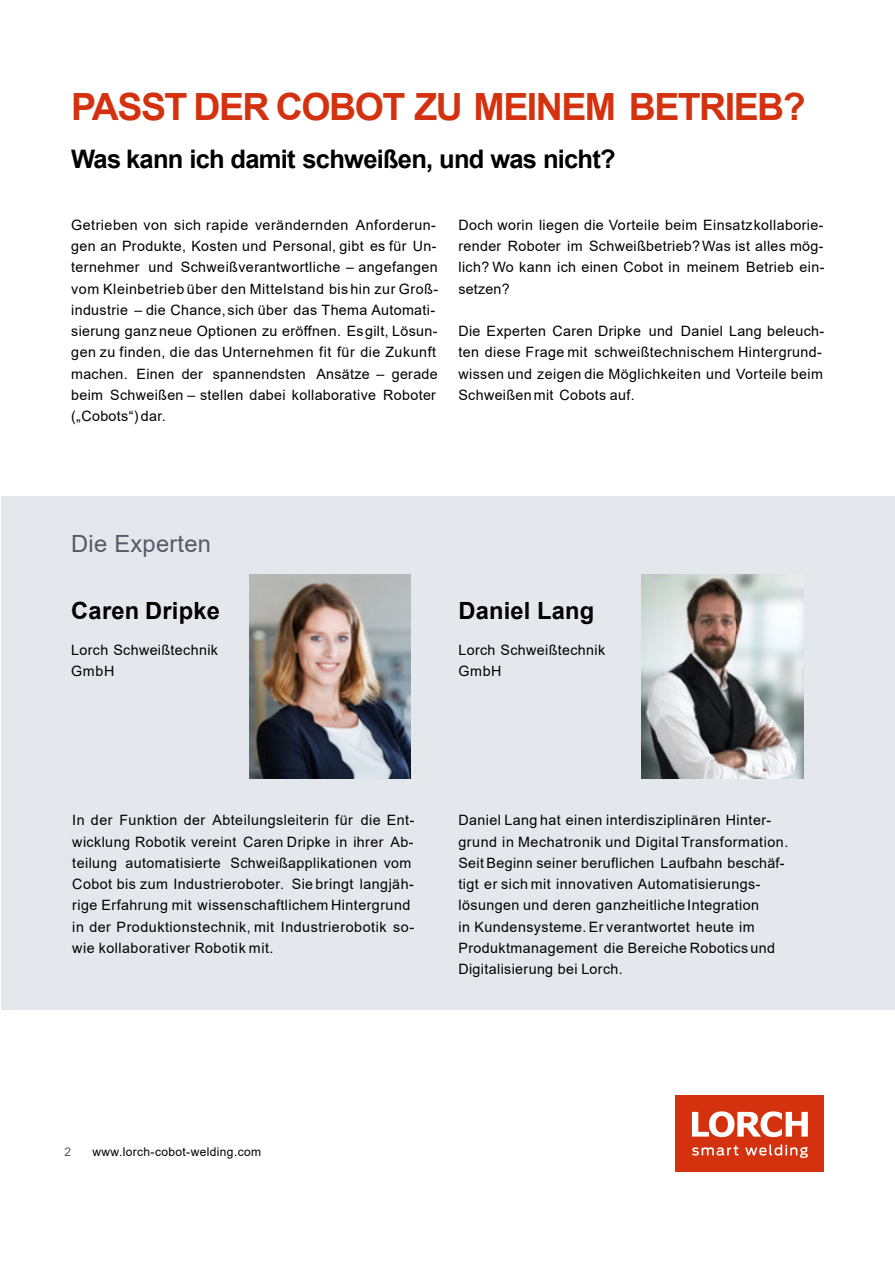
<style>
.page{position:relative;width:895px;height:1264px;background:#fff}
.page>*{position:absolute;margin:0;border:0;box-sizing:border-box;transform-origin:0 0}
.t1{font:700 37.5px "Arial";letter-spacing:-.04em;color:#d4310f}
.t2{font:700 25.5px "Arial";letter-spacing:-.03em;color:#000}
.t3{font:700 23.7px "Arial";letter-spacing:.01em;color:#000}
.t4{font:23.7px "Arial";letter-spacing:.01em;color:#585966}
.t5{font:14.25px/21.3px "Arial";letter-spacing:.03em;color:#000}
.t6{font:12px "Arial";letter-spacing:.03em;color:#000}
.t7{font:12px "Arial";color:#585966}
</style>
<div class="page">
<div style="left:1px;top:496px;width:893px;height:513px;background:#e4e8ec"></div>
<img style="left:250px;top:574px;width:161px;height:204px">
<img style="left:641px;top:574px;width:162px;height:204px">
<div style="left:675px;top:1095px;width:149px;height:76px;background:#d4310f"></div>
<svg style="left:691px;top:1111px;width:116px;height:26px"></svg>
<svg style="left:692px;top:1144px;width:115px;height:13px"></svg>
<h1 class="t1" style="left:71px;top:93px;width:736px">PASST DER COBOT ZU MEINEM BETRIEB?</h1>
<h2 class="t2" style="left:71px;top:150px;width:546px">Was kann ich damit schweißen, und was nicht?</h2>
<p class="t5" style="left:71px;top:215px;width:368px">Getrieben von sich rapide verändernden Anforderun&shy;gen an Produkte, Kosten und Personal, gibt es für Un&shy;ternehmer und Schweißverantwortliche – angefangen vom Kleinbetrieb über den Mittelstand bis hin zur Groß&shy;industrie – die Chance,sich über das Thema Automati&shy;sierung ganz neue Optionen zu eröffnen. Esgilt, Lösun&shy;gen zu finden, die das Unternehmen fit für die Zukunft machen. Einen der spannendsten Ansätze – gerade beim Schweißen – stellen dabei kollaborative Roboter („Cobots“) dar.</p>
<p class="t5" style="left:458px;top:215px;width:367px;text-align:justify">Doch worin liegen die Vorteile beim Einsatzkollaborie&shy;render Roboter im Schweißbetrieb?Was ist alles mög&shy;lich? Wo kann ich einen Cobot in meinem Betrieb ein&shy;setzen?</p>
<p class="t5" style="left:458px;top:322px;width:367px">Die Experten Caren Dripke und Daniel Lang beleuch&shy;ten diese Frage mit schweißtechnischem Hintergrund&shy;wissen und zeigen die Möglichkeiten und Vorteile beim Schweißen mit Cobots auf.</p>
<h3 class="t4" style="left:71px;top:534px;width:141px">Die Experten</h3>
<h3 class="t3" style="left:71px;top:601px;width:150px">Caren Dripke</h3>
<p class="t5" style="left:71px;top:640px;width:148px">Lorch Schweißtechnik<br>GmbH</p>
<h3 class="t3" style="left:458px;top:601px;width:137px">Daniel Lang</h3>
<p class="t5" style="left:458px;top:640px;width:148px">Lorch Schweißtechnik<br>GmbH</p>
<p class="t5" style="left:72px;top:811px;width:343px">In der Funktion der Abteilungsleiterin für die Ent&shy;wicklung Robotik vereint Caren Dripke in ihrer Ab&shy;teilung automatisierte Schweißapplikationen vom Cobot bis zum Industrieroboter. Sie bringt langjäh&shy;rige Erfahrung mit wissenschaftlichem Hintergrund in der Produktionstechnik, mit Industrierobotik so&shy;wie kollaborativer Robotik mit.</p>
<p class="t5" style="left:458px;top:811px;width:331px">Daniel Lang hat einen interdisziplinären Hinter&shy;grund in Mechatronik und Digital Transformation.<br>Seit Beginn seiner beruflichen Laufbahn beschäf&shy;tigt er sich mit innovativen Automatisierungs&shy;lösungen und deren ganzheitliche Integration<br>in Kundensysteme.Er verantwortet heute im Produktmanagement die Bereiche Robotics und Digitalisierung bei Lorch.</p>
<p class="t7" style="left:64px;top:1147px;width:8px">2</p>
<p class="t6" style="left:92px;top:1147px;width:170px">www.lorch-cobot-welding.com</p>
</div>
